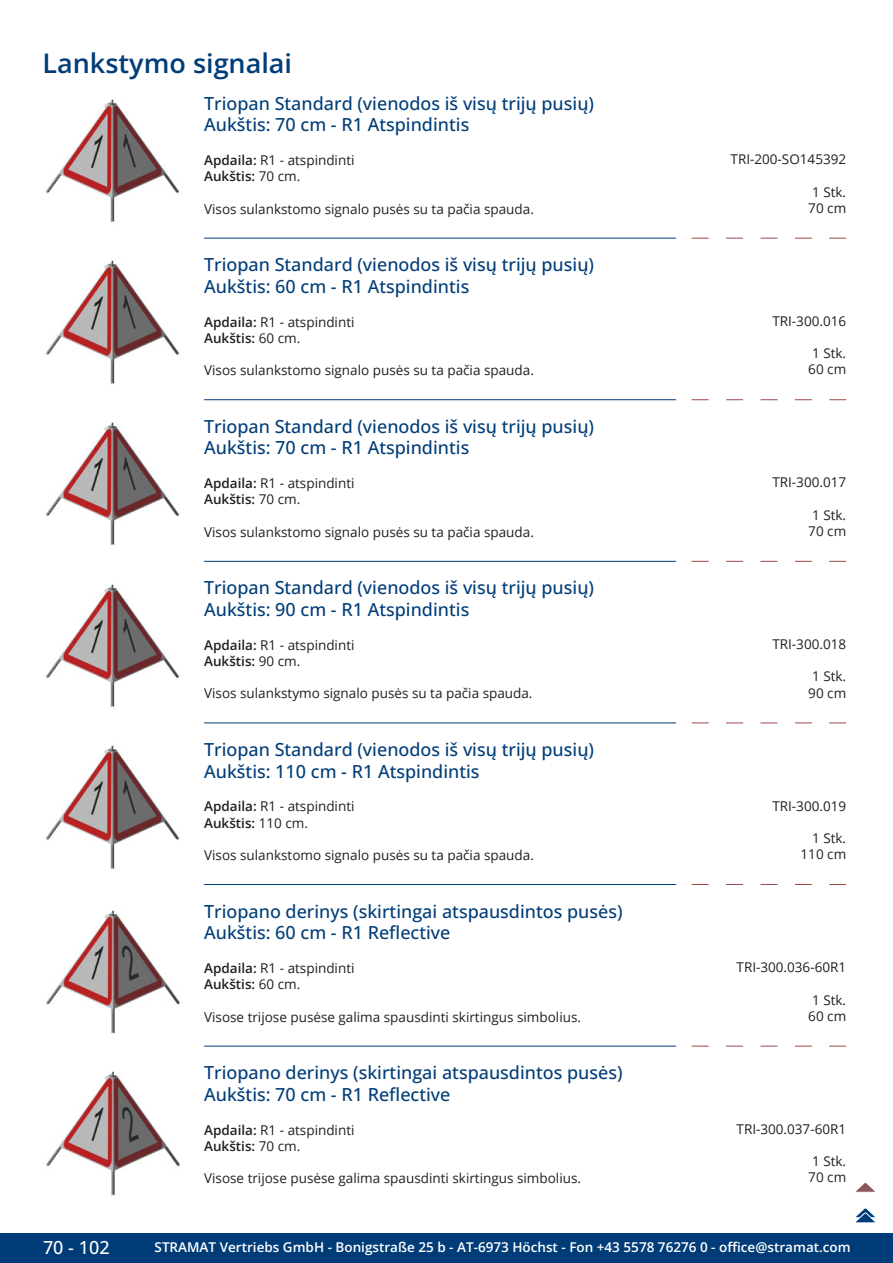
<style>
.page{position:relative;width:893px;height:1263px;background:#fff}
.page>*{position:absolute;margin:0;border:0;box-sizing:border-box;transform-origin:0 0}
.GruppeName{font:600 27px "Open Sans";color:#003d78}
.ArtikelName{font:500 18px/21.6px "Open Sans";color:#003d78}
.t1{font:500 18px "Open Sans";color:#fff}
.Beschreibung{font:13.5px/16.2px "Open Sans";color:#231f20}
.ArtikelNummer{font:13.5px "Open Sans";color:#231f20}
.t2{font:600 13.5px "Open Sans";color:#fff}
.s1{font-weight:600}
</style>
<div class="page">
<div style="left:0;top:1233px;width:893px;height:30px;background:#003d78"></div>
<img style="left:46px;top:99px;width:134px;height:124px">
<img style="left:46px;top:260px;width:134px;height:124px">
<svg style="left:692px;top:238px;width:17px;height:1px"></svg>
<svg style="left:726px;top:238px;width:17px;height:1px"></svg>
<svg style="left:760px;top:238px;width:17px;height:1px"></svg>
<svg style="left:795px;top:238px;width:17px;height:1px"></svg>
<svg style="left:829px;top:238px;width:17px;height:1px"></svg>
<hr style="left:204px;top:238px;width:472px;height:1px;background:#003d78">
<img style="left:46px;top:422px;width:134px;height:124px">
<svg style="left:692px;top:399px;width:17px;height:1px"></svg>
<svg style="left:726px;top:399px;width:17px;height:1px"></svg>
<svg style="left:760px;top:399px;width:17px;height:1px"></svg>
<svg style="left:795px;top:399px;width:17px;height:1px"></svg>
<svg style="left:829px;top:399px;width:17px;height:1px"></svg>
<hr style="left:204px;top:399px;width:472px;height:1px;background:#003d78">
<img style="left:46px;top:584px;width:134px;height:124px">
<svg style="left:692px;top:561px;width:17px;height:1px"></svg>
<svg style="left:726px;top:561px;width:17px;height:1px"></svg>
<svg style="left:760px;top:561px;width:17px;height:1px"></svg>
<svg style="left:795px;top:561px;width:17px;height:1px"></svg>
<svg style="left:829px;top:561px;width:17px;height:1px"></svg>
<hr style="left:204px;top:561px;width:472px;height:1px;background:#003d78">
<img style="left:46px;top:745px;width:134px;height:124px">
<svg style="left:692px;top:723px;width:17px;height:1px"></svg>
<svg style="left:726px;top:723px;width:17px;height:1px"></svg>
<svg style="left:760px;top:723px;width:17px;height:1px"></svg>
<svg style="left:795px;top:723px;width:17px;height:1px"></svg>
<svg style="left:829px;top:723px;width:17px;height:1px"></svg>
<hr style="left:204px;top:723px;width:472px;height:1px;background:#003d78">
<img style="left:46px;top:910px;width:134px;height:124px">
<svg style="left:692px;top:884px;width:17px;height:1px"></svg>
<svg style="left:726px;top:884px;width:17px;height:1px"></svg>
<svg style="left:760px;top:884px;width:17px;height:1px"></svg>
<svg style="left:795px;top:884px;width:17px;height:1px"></svg>
<svg style="left:829px;top:884px;width:17px;height:1px"></svg>
<hr style="left:204px;top:884px;width:472px;height:1px;background:#003d78">
<img style="left:46px;top:1071px;width:134px;height:125px">
<svg style="left:692px;top:1046px;width:17px;height:1px"></svg>
<svg style="left:726px;top:1046px;width:17px;height:1px"></svg>
<svg style="left:760px;top:1046px;width:17px;height:1px"></svg>
<svg style="left:795px;top:1046px;width:17px;height:1px"></svg>
<svg style="left:829px;top:1046px;width:17px;height:1px"></svg>
<hr style="left:204px;top:1046px;width:472px;height:1px;background:#003d78">
<svg style="left:856px;top:1183px;width:19px;height:9px"></svg>
<svg style="left:855px;top:1208px;width:21px;height:15px"></svg>
<p class="GruppeName" style="left:43px;top:44px;width:251px">Lankstymo signalai</p>
<p class="ArtikelName" style="left:204px;top:92px;width:391px">Triopan Standard (vienodos iš visų trijų pusių)<br>Aukštis: 70 cm - R1 Atspindintis</p>
<p class="Beschreibung" style="left:204px;top:152px;width:152px"><span class="s1">Apdaila:</span> R1 - atspindinti<br><span class="s1">Aukštis:</span> 70 cm.</p>
<p class="Beschreibung" style="left:204px;top:200px;width:331px">Visos sulankstomo signalo pusės su ta pačia spauda.</p>
<p class="ArtikelName" style="left:204px;top:253px;width:391px">Triopan Standard (vienodos iš visų trijų pusių)<br>Aukštis: 60 cm - R1 Atspindintis</p>
<p class="Beschreibung" style="left:204px;top:313px;width:152px"><span class="s1">Apdaila:</span> R1 - atspindinti<br><span class="s1">Aukštis:</span> 60 cm.</p>
<p class="Beschreibung" style="left:204px;top:362px;width:331px">Visos sulankstomo signalo pusės su ta pačia spauda.</p>
<p class="ArtikelName" style="left:204px;top:415px;width:391px">Triopan Standard (vienodos iš visų trijų pusių)<br>Aukštis: 70 cm - R1 Atspindintis</p>
<p class="Beschreibung" style="left:204px;top:475px;width:152px"><span class="s1">Apdaila:</span> R1 - atspindinti<br><span class="s1">Aukštis:</span> 70 cm.</p>
<p class="Beschreibung" style="left:204px;top:523px;width:331px">Visos sulankstomo signalo pusės su ta pačia spauda.</p>
<p class="ArtikelName" style="left:204px;top:576px;width:391px">Triopan Standard (vienodos iš visų trijų pusių)<br>Aukštis: 90 cm - R1 Atspindintis</p>
<p class="Beschreibung" style="left:204px;top:636px;width:152px"><span class="s1">Apdaila:</span> R1 - atspindinti<br><span class="s1">Aukštis:</span> 90 cm.</p>
<p class="Beschreibung" style="left:204px;top:685px;width:330px">Visos sulankstymo signalo pusės su ta pačia spauda.</p>
<p class="ArtikelName" style="left:204px;top:738px;width:391px">Triopan Standard (vienodos iš visų trijų pusių)<br>Aukštis: 110 cm - R1 Atspindintis</p>
<p class="Beschreibung" style="left:204px;top:798px;width:152px"><span class="s1">Apdaila:</span> R1 - atspindinti<br><span class="s1">Aukštis:</span> 110 cm.</p>
<p class="Beschreibung" style="left:204px;top:847px;width:331px">Visos sulankstomo signalo pusės su ta pačia spauda.</p>
<p class="ArtikelName" style="left:204px;top:900px;width:420px">Triopano derinys (skirtingai atspausdintos pusės)<br>Aukštis: 60 cm - R1 Reflective</p>
<p class="Beschreibung" style="left:204px;top:960px;width:152px"><span class="s1">Apdaila:</span> R1 - atspindinti<br><span class="s1">Aukštis:</span> 60 cm.</p>
<p class="Beschreibung" style="left:204px;top:1008px;width:378px">Visose trijose pusėse galima spausdinti skirtingus simbolius.</p>
<p class="ArtikelName" style="left:204px;top:1061px;width:420px">Triopano derinys (skirtingai atspausdintos pusės)<br>Aukštis: 70 cm - R1 Reflective</p>
<p class="Beschreibung" style="left:204px;top:1121px;width:152px"><span class="s1">Apdaila:</span> R1 - atspindinti<br><span class="s1">Aukštis:</span> 70 cm.</p>
<p class="Beschreibung" style="left:204px;top:1170px;width:378px">Visose trijose pusėse galima spausdinti skirtingus simbolius.</p>
<p class="ArtikelNummer" style="left:730px;top:150px;width:117px">TRI-200-SO145392</p>
<p class="ArtikelNummer" style="left:812px;top:182px;width:36px">1 Stk.</p>
<p class="ArtikelNummer" style="left:808px;top:199px;width:39px">70 cm</p>
<p class="ArtikelNummer" style="left:772px;top:312px;width:75px">TRI-300.016</p>
<p class="ArtikelNummer" style="left:812px;top:344px;width:36px">1 Stk.</p>
<p class="ArtikelNummer" style="left:808px;top:360px;width:39px">60 cm</p>
<p class="ArtikelNummer" style="left:772px;top:473px;width:75px">TRI-300.017</p>
<p class="ArtikelNummer" style="left:812px;top:506px;width:36px">1 Stk.</p>
<p class="ArtikelNummer" style="left:808px;top:522px;width:39px">70 cm</p>
<p class="ArtikelNummer" style="left:772px;top:635px;width:75px">TRI-300.018</p>
<p class="ArtikelNummer" style="left:812px;top:667px;width:36px">1 Stk.</p>
<p class="ArtikelNummer" style="left:808px;top:683px;width:39px">90 cm</p>
<p class="ArtikelNummer" style="left:772px;top:796px;width:75px">TRI-300.019</p>
<p class="ArtikelNummer" style="left:812px;top:829px;width:36px">1 Stk.</p>
<p class="ArtikelNummer" style="left:800px;top:845px;width:47px">110 cm</p>
<p class="ArtikelNummer" style="left:736px;top:958px;width:111px">TRI-300.036-60R1</p>
<p class="ArtikelNummer" style="left:812px;top:990px;width:36px">1 Stk.</p>
<p class="ArtikelNummer" style="left:808px;top:1007px;width:39px">60 cm</p>
<p class="ArtikelNummer" style="left:736px;top:1120px;width:111px">TRI-300.037-60R1</p>
<p class="ArtikelNummer" style="left:812px;top:1152px;width:36px">1 Stk.</p>
<p class="ArtikelNummer" style="left:808px;top:1168px;width:39px">70 cm</p>
<h2 class="t1" style="left:43px;top:1234px;width:68px">70 - 102</h2>
<p class="t2" style="left:155px;top:1238px;width:698px">STRAMAT Vertriebs GmbH - Bonigstraße 25 b - AT-6973 Höchst - Fon +43 5578 76276 0 - office@stramat.com</p>
</div>
